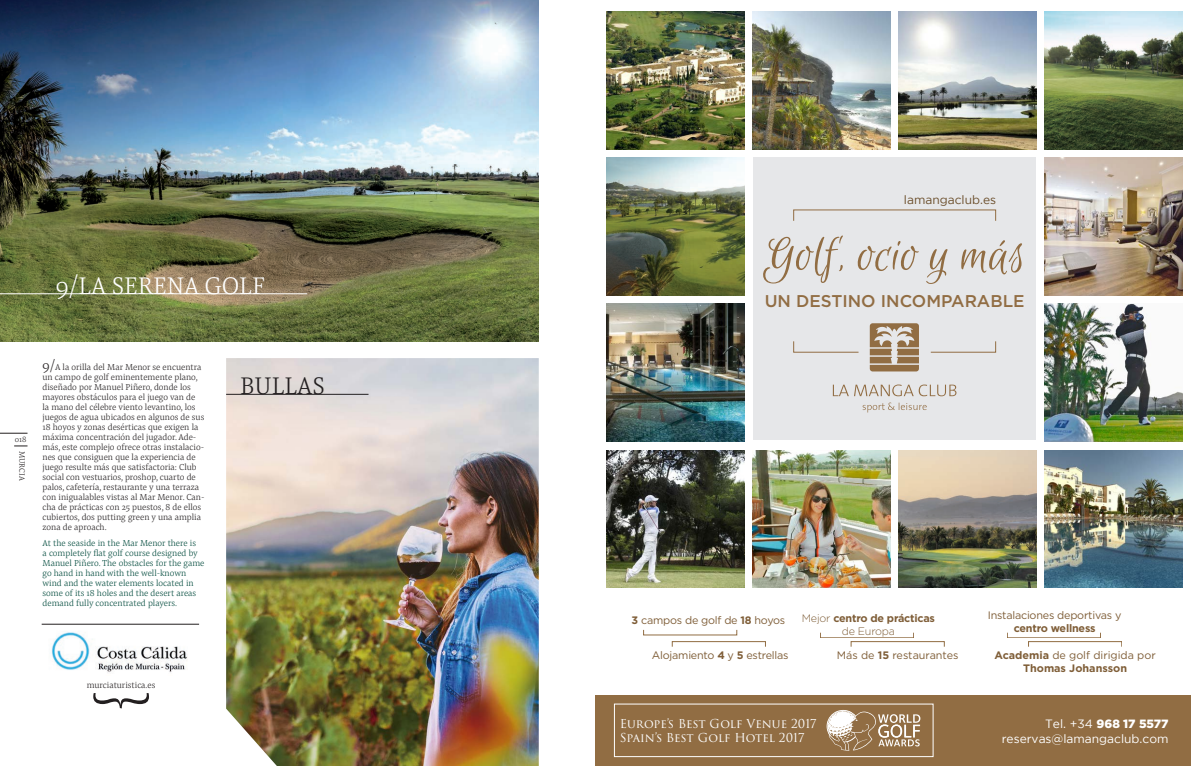
<style>
.page{position:relative;width:1191px;height:766px;background:#fff}
.page>*{position:absolute;margin:0;border:0;box-sizing:border-box;transform-origin:0 0}
.t1{font:300 55px "Pensum Pro";color:#231f20}
.t2{font:53px "Euphoria Script";color:#916d43}
.t3{font:300 25px "Pensum Pro";color:#fff}
.t4{font:300 25px "Pensum Pro";color:#231f20}
.t5{font:500 17px "Gotham";color:#916d43}
.t6{font:12px/14px "Trajan Pro 3";letter-spacing:-.005em;color:#fff}
.t7{font:12px/14.4px "Gotham";color:#fff;text-align:right}
.t8{font:12px "Gotham";color:#6b4e2b}
.t9{font:10.8px/13px "Gotham";letter-spacing:-.02em;color:#7f5e38;text-align:center}
.t10{font:700 10.8px/13px "Gotham";color:#7f5e38;text-align:center}
.t11{font:700 10.8px/13px "Gotham";letter-spacing:-.02em;color:#7f5e38;text-align:center}
.t12{font:10.8px "Gotham";color:#7f5e38}
.t13{font:300 9px/10px "Pensum Pro";color:#231f20}
.t14{font:300 9px/10px "Pensum Pro";color:#004a3c}
.t15{font:300 8px "Pensum Pro";color:#231f20}
.s1{font-size:14px}
.s2{font-weight:700}
.s3{font-weight:300}
.s4{font-weight:400}
.s5{font-weight:900}
</style>
<div class="page">
<img style="left:226px;top:358px;width:313px;height:407px">
<img style="left:43px;top:624px;width:156px;height:49px">
<hr style="left:42px;top:623px;width:157px;height:1px;background:#231f20">
<hr style="left:226px;top:393px;width:142px;height:1px;background:#231f20">
<svg style="left:0;top:433px;width:27px;height:1px"></svg>
<svg style="left:14px;top:445px;width:13px;height:1px"></svg>
<img style="left:0;top:0;width:539px;height:342px">
<div style="left:753px;top:157px;width:282px;height:282px;background:#e6e7e9"></div>
<svg style="left:643px;top:629px;width:94px;height:6px"></svg>
<svg style="left:672px;top:641px;width:93px;height:6px"></svg>
<div style="left:595px;top:694px;width:596px;height:71px;background:#916d43"></div>
<svg style="left:833px;top:384px;width:123px;height:28px"></svg>
<svg style="left:793px;top:209px;width:203px;height:162px"></svg>
<img style="left:606px;top:12px;width:138px;height:137px">
<img style="left:752px;top:12px;width:138px;height:137px">
<img style="left:898px;top:12px;width:138px;height:137px">
<img style="left:1045px;top:12px;width:137px;height:137px">
<img style="left:606px;top:158px;width:138px;height:137px">
<img style="left:1045px;top:158px;width:137px;height:137px">
<img style="left:606px;top:304px;width:138px;height:137px">
<img style="left:1045px;top:304px;width:137px;height:137px">
<img style="left:606px;top:450px;width:138px;height:137px">
<img style="left:752px;top:450px;width:138px;height:137px">
<img style="left:898px;top:450px;width:138px;height:137px">
<img style="left:1045px;top:450px;width:137px;height:137px">
<svg style="left:820px;top:632px;width:124px;height:15px"></svg>
<svg style="left:1007px;top:632px;width:114px;height:15px"></svg>
<svg style="left:826px;top:710px;width:94px;height:40px"></svg>
<hr style="left:0;top:293px;width:307px;height:1px;background:#fff">
<p class="t3" style="left:56px;top:268px;width:210px">9/LA SERENA GOLF</p>
<p class="t15" style="left:15px;top:433px;width:13px">018</p>
<p class="t15" style="left:28px;top:450px;width:31px;rotate:90deg">MURCIA</p>
<p class="t13" style="left:43px;top:362px;width:163px"><span class="s1">9/</span>A la orilla del Mar Menor se encuentra un campo de golf eminentemente plano, diseñado por Manuel Piñero, donde los mayores obstáculos para el juego van de<br>la mano del célebre viento levantino, los juegos de agua ubicados en algunos de sus 18 hoyos y zonas desérticas que exigen la máxima concentración del jugador. Ade&shy;más, este complejo ofrece otras instalacio&shy;nes que consiguen que la experiencia de juego resulte más que satisfactoria: Club social con vestuarios, proshop, cuarto de palos, cafetería, restaurante y una terraza con inigualables vistas al Mar Menor. Can&shy;cha de prácticas con 25 puestos, 8 de ellos cubiertos, dos putting green y una amplia zona de aproach.</p>
<p class="t14" style="left:43px;top:537px;width:163px">At the seaside in the Mar Menor there is<br>a completely flat golf course designed by Manuel Piñero. The obstacles for the game go hand in hand with the well-known wind and the water elements located in some of its 18 holes and the desert areas demand fully concentrated players.</p>
<p class="t4" style="left:240px;top:368px;width:86px">BULLAS</p>
<p class="t13" style="left:87px;top:679px;width:70px">murciaturistica.es</p>
<p class="t1" style="left:81px;top:709px;width:19px;rotate:-90deg">{</p>
<p class="t8" style="left:904px;top:193px;width:94px">lamangaclub.es</p>
<p class="t2" style="left:764px;top:227px;width:263px">Golf, ocio y más</p>
<p class="t5" style="left:764px;top:289px;width:261px">UN DESTINO INCOMPARABLE</p>
<p class="t9" style="left:631px;top:613px;width:155px"><span class="s2">3</span> campos de golf de <span class="s2">18</span> hoyos</p>
<p class="t9" style="left:652px;top:648px;width:138px">Alojamiento <span class="s2">4</span> y <span class="s2">5</span> estrellas</p>
<p class="t11" style="left:801px;top:611px;width:135px"><span class="s3">Mejor</span> centro de prácticas <span class="s3">de Europa</span></p>
<p class="t12" style="left:837px;top:648px;width:123px">Más de <span class="s2">15</span> restaurantes</p>
<p class="t9" style="left:987px;top:608px;width:135px">Instalaciones deportivas y <span class="s2">centro wellness</span></p>
<p class="t10" style="left:994px;top:648px;width:163px">Academia <span class="s4">de golf dirigida por<br></span>Thomas Johansson</p>
<p class="t6" style="left:620px;top:716px;width:198px">Europe’s Best Golf Venue 2017<br>Spain’s Best Golf Hotel 2017</p>
<p class="t7" style="left:1001px;top:716px;width:168px">Tel. +34 <span class="s5">968 17 5577 </span>reservas@lamangaclub.com</p>
</div>
